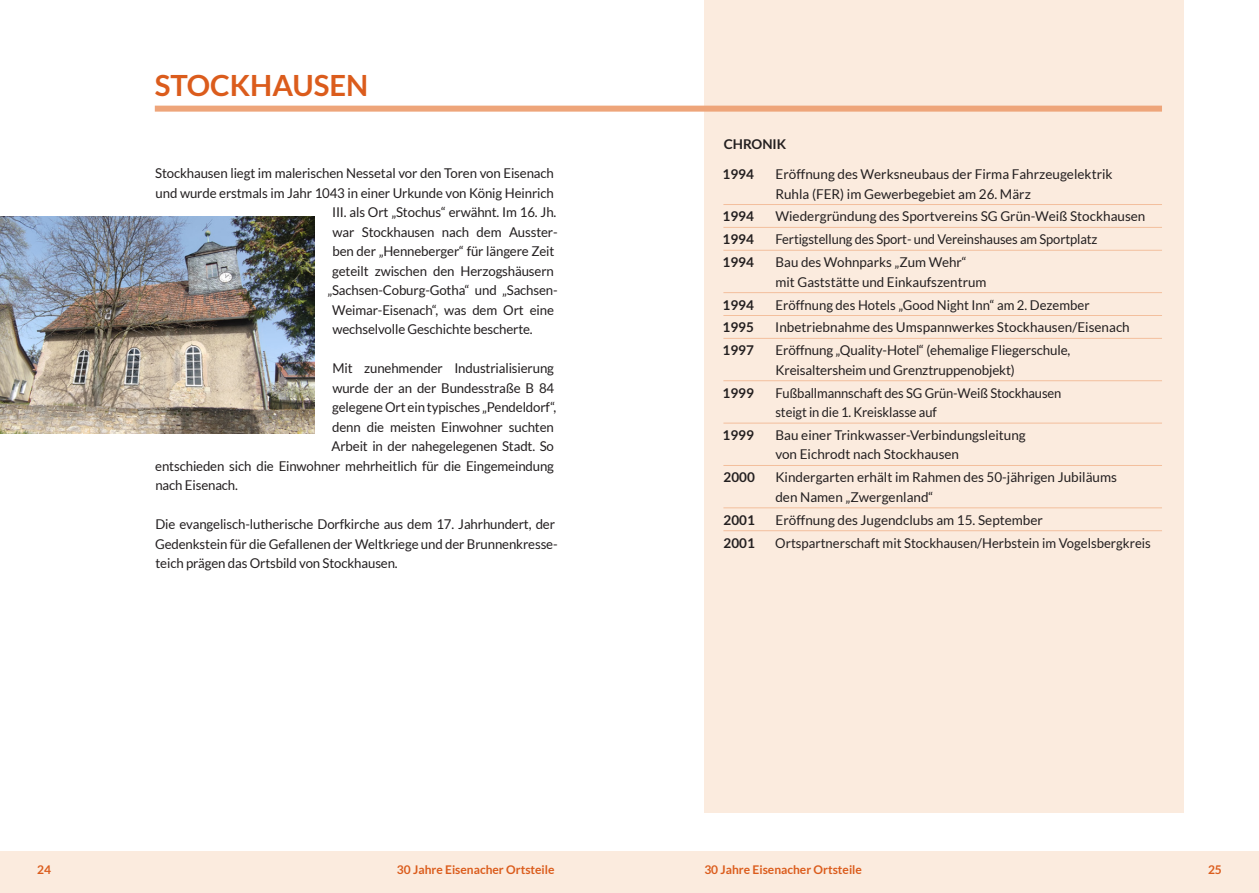
<style>
.page{position:relative;width:1259px;height:893px;background:#fff}
.page>*{position:absolute;margin:0;border:0;box-sizing:border-box;transform-origin:0 0}
.t1{font:700 29.25px "Lato";color:#db5c1c}
.t2{font:13.5px/19.5px "Lato";letter-spacing:-.01em;color:#231f20}
.t3{font:13.5px/19.5px "Lato";letter-spacing:-.01em;color:#231f20;scale:.96 1}
.t4{font:700 13.5px/29.5px "Lato";color:#231f20}
.t5{font:700 12px "Lato";color:#db5c1c}
</style>
<div class="page">
<div style="left:0;top:851px;width:1259px;height:42px;background:#fbebde"></div>
<div style="left:704px;top:0;width:480px;height:812px;background:#fbebde"></div>
<hr style="left:723px;top:204px;width:52px;height:1px;background:#f3bf9d">
<hr style="left:775px;top:204px;width:387px;height:1px;background:#f3bf9d">
<hr style="left:723px;top:227px;width:52px;height:1px;background:#f3bf9d">
<hr style="left:775px;top:227px;width:387px;height:1px;background:#f3bf9d">
<hr style="left:723px;top:250px;width:52px;height:1px;background:#f3bf9d">
<hr style="left:775px;top:250px;width:387px;height:1px;background:#f3bf9d">
<hr style="left:723px;top:292px;width:52px;height:1px;background:#f3bf9d">
<hr style="left:775px;top:292px;width:387px;height:1px;background:#f3bf9d">
<hr style="left:723px;top:315px;width:52px;height:1px;background:#f3bf9d">
<hr style="left:775px;top:315px;width:387px;height:1px;background:#f3bf9d">
<hr style="left:723px;top:338px;width:52px;height:1px;background:#f3bf9d">
<hr style="left:775px;top:338px;width:387px;height:1px;background:#f3bf9d">
<hr style="left:723px;top:380px;width:52px;height:1px;background:#f3bf9d">
<hr style="left:775px;top:380px;width:387px;height:1px;background:#f3bf9d">
<hr style="left:723px;top:423px;width:52px;height:1px;background:#f3bf9d">
<hr style="left:775px;top:423px;width:387px;height:1px;background:#f3bf9d">
<hr style="left:723px;top:465px;width:52px;height:1px;background:#f3bf9d">
<hr style="left:775px;top:465px;width:387px;height:1px;background:#f3bf9d">
<hr style="left:723px;top:507px;width:52px;height:1px;background:#f3bf9d">
<hr style="left:775px;top:507px;width:387px;height:1px;background:#f3bf9d">
<hr style="left:723px;top:530px;width:52px;height:1px;background:#f3bf9d">
<hr style="left:775px;top:530px;width:387px;height:1px;background:#f3bf9d">
<div style="left:155px;top:106px;width:1007px;height:6px;background:#eea57a"></div>
<img style="left:0;top:217px;width:315px;height:216px">
<h1 class="t1" style="left:155px;top:69px;width:215px">STOCKHAUSEN</h1>
<p class="t2" style="left:155px;top:164px;width:400px">Stockhausen liegt im malerischen Nessetal vor den Toren von Eisenach</p>
<p class="t2" style="left:156px;top:183px;width:400px">und wurde erstmals im Jahr 1043 in einer Urkunde von König Heinrich</p>
<p class="t2" style="left:332px;top:203px;width:226px">III. als Ort „Stochus“ erwähnt. Im 16. Jh.</p>
<p class="t2" style="left:332px;top:222px;width:227px">war Stockhausen nach dem Ausster-</p>
<p class="t2" style="left:332px;top:242px;width:223px">ben der „Henneberger“ für längere Zeit</p>
<p class="t2" style="left:332px;top:261px;width:223px">geteilt zwischen den Herzogshäusern</p>
<p class="t2" style="left:327px;top:281px;width:232px">„Sachsen-Coburg-Gotha“ und „Sachsen-</p>
<p class="t2" style="left:332px;top:300px;width:223px">Weimar-Eisenach“, was dem Ort eine</p>
<p class="t2" style="left:332px;top:320px;width:202px">wechselvolle Geschichte bescherte.</p>
<p class="t2" style="left:332px;top:359px;width:223px">Mit zunehmender Industrialisierung</p>
<p class="t2" style="left:332px;top:378px;width:223px">wurde der an der Bundesstraße B 84</p>
<p class="t2" style="left:332px;top:398px;width:226px">gelegene Ort ein typisches „Pendeldorf“,</p>
<p class="t2" style="left:332px;top:417px;width:223px">denn die meisten Einwohner suchten</p>
<p class="t2" style="left:331px;top:437px;width:224px">Arbeit in der nahegelegenen Stadt. So</p>
<p class="t2" style="left:155px;top:456px;width:400px">entschieden sich die Einwohner mehrheitlich für die Eingemeindung</p>
<p class="t2" style="left:155px;top:476px;width:84px">nach Eisenach.</p>
<p class="t2" style="left:155px;top:515px;width:404px">Die evangelisch-lutherische Dorfkirche aus dem 17. Jahrhundert, der<br>Gedenkstein für die Gefallenen der Weltkriege und der Brunnenkresse&shy;teich prägen das Ortsbild von Stockhausen.</p>
<p class="t4" style="left:722px;top:129px;width:65px">CHRONIK<br>1994</p>
<p class="t2" style="left:775px;top:164px;width:339px">Eröffnung des Werksneubaus der Firma Fahrzeugelektrik<br>Ruhla (FER) im Gewerbegebiet am 26. März</p>
<p class="t4" style="left:722px;top:201px;width:33px">1994</p>
<p class="t2" style="left:775px;top:207px;width:371px">Wiedergründung des Sportvereins SG Grün-Weiß Stockhausen</p>
<p class="t4" style="left:722px;top:224px;width:33px">1994</p>
<p class="t3" style="left:775px;top:230px;width:337px">Fertigstellung des Sport- und Vereinshauses am Sportplatz</p>
<p class="t4" style="left:722px;top:247px;width:33px">1994</p>
<p class="t2" style="left:775px;top:252px;width:212px">Bau des Wohnparks „Zum Wehr“ mit Gaststätte und Einkaufszentrum</p>
<p class="t4" style="left:722px;top:290px;width:33px">1994</p>
<p class="t2" style="left:775px;top:295px;width:316px">Eröffnung des Hotels „Good Night Inn“ am 2. Dezember</p>
<p class="t4" style="left:722px;top:312px;width:33px">1995</p>
<p class="t2" style="left:775px;top:318px;width:356px">Inbetriebnahme des Umspannwerkes Stockhausen/Eisenach</p>
<p class="t4" style="left:722px;top:335px;width:33px">1997</p>
<p class="t2" style="left:775px;top:340px;width:296px">Eröffnung „Quality-Hotel“ (ehemalige Fliegerschule,<br>Kreisaltersheim und Grenztruppenobjekt)</p>
<p class="t4" style="left:722px;top:378px;width:33px">1999</p>
<p class="t3" style="left:775px;top:383px;width:299px">Fußballmannschaft des SG Grün-Weiß Stockhausen steigt in die 1. Kreisklasse auf</p>
<p class="t4" style="left:722px;top:420px;width:33px">1999</p>
<p class="t2" style="left:775px;top:425px;width:252px">Bau einer Trinkwasser-Verbindungsleitung von Eichrodt nach Stockhausen</p>
<p class="t4" style="left:723px;top:462px;width:33px">2000</p>
<p class="t2" style="left:775px;top:468px;width:343px">Kindergarten erhält im Rahmen des 50-jährigen Jubiläums den Namen „Zwergenland“</p>
<p class="t4" style="left:723px;top:505px;width:33px">2001</p>
<p class="t2" style="left:775px;top:510px;width:269px">Eröffnung des Jugendclubs am 15. September</p>
<p class="t4" style="left:723px;top:528px;width:33px">2001</p>
<p class="t2" style="left:775px;top:533px;width:377px">Ortspartnerschaft mit Stockhausen/Herbstein im Vogelsbergkreis</p>
<p class="t5" style="left:37px;top:862px;width:15px">24</p>
<p class="t5" style="left:397px;top:862px;width:159px">30 Jahre Eisenacher Ortsteile</p>
<p class="t5" style="left:704px;top:862px;width:159px">30 Jahre Eisenacher Ortsteile</p>
<p class="t5" style="left:1208px;top:862px;width:15px">25</p>
</div>
